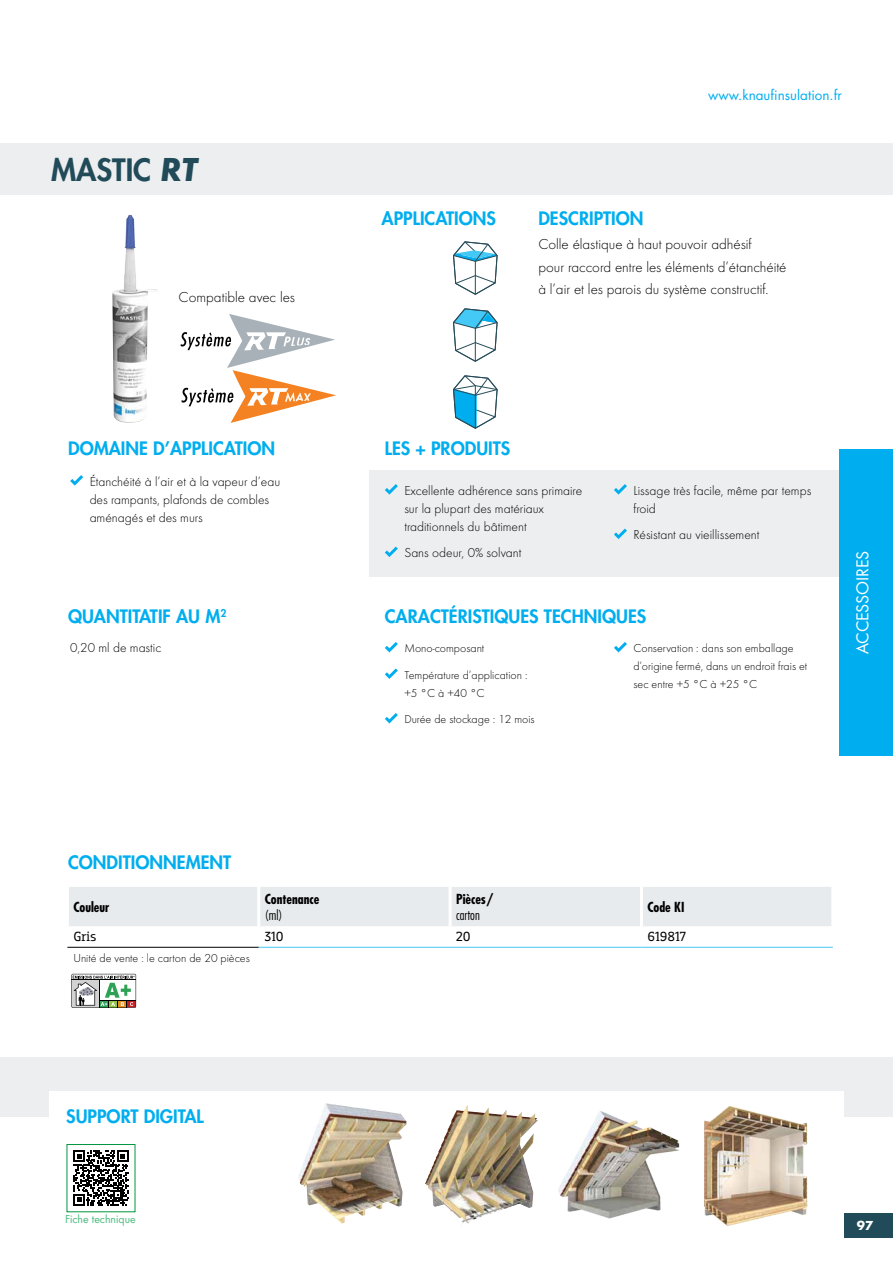
<style>
.page{position:relative;width:893px;height:1263px;background:#fff}
.page>*{position:absolute;margin:0;border:0;box-sizing:border-box;transform-origin:0 0}
.t1{font:800 30px "Futura Std";color:#214b58}
.t2{font:800 18px "Futura Std";color:#00aeef}
.t3{font:18px "Futura Boo";letter-spacing:-.005em;color:#fff}
.t4{font:300 15px/22.5px "Futura";color:#000}
.t5{font:300 13.5px/18px "Futura";color:#000}
.t6{font:700 condensed 13.5px "Futura Std";color:#000}
.t7{font:13.5px "Futura Std";color:#00aeef}
.t8{font:13.5px "Dobra Slab";color:#000}
.t9{font:300 condensed 13.5px "Futura Std";color:#000}
.t10{font:300 12px/18px "Futura";color:#000}
.t11{font:12px "Futura Boo";color:#4dbb7f}
.t12{font:700 12px "Futura Std";color:#fff}
.s1{font-family:"Futura";font-weight:700;font-style:italic;font-size:34.5px}
</style>
<div class="page">
<div style="left:370px;top:470px;width:523px;height:106px;background:#eceeef"></div>
<div style="left:0;top:1057px;width:893px;height:60px;background:#eceeef"></div>
<div style="left:0;top:144px;width:893px;height:51px;background:#eceeef"></div>
<div style="left:49px;top:1091px;width:795px;height:51px;background:#fff"></div>
<svg style="left:385px;top:484px;width:13px;height:11px"></svg>
<svg style="left:385px;top:547px;width:13px;height:10px"></svg>
<svg style="left:614px;top:484px;width:13px;height:11px"></svg>
<svg style="left:614px;top:529px;width:13px;height:10px"></svg>
<svg style="left:385px;top:642px;width:13px;height:10px"></svg>
<svg style="left:385px;top:668px;width:13px;height:11px"></svg>
<svg style="left:385px;top:713px;width:13px;height:10px"></svg>
<svg style="left:614px;top:642px;width:13px;height:10px"></svg>
<svg style="left:73px;top:1151px;width:55px;height:55px"></svg>
<img style="left:425px;top:1105px;width:113px;height:119px">
<img style="left:558px;top:1105px;width:250px;height:121px">
<img style="left:298px;top:1103px;width:109px;height:121px">
<svg style="left:70px;top:475px;width:13px;height:11px"></svg>
<div style="left:69px;top:887px;width:762px;height:39px;background:#e7ebed"></div>
<hr style="left:257px;top:887px;width:3px;height:39px;background:#fff">
<hr style="left:449px;top:887px;width:3px;height:39px;background:#fff">
<hr style="left:640px;top:887px;width:3px;height:39px;background:#fff">
<hr style="left:67px;top:947px;width:192px;height:1px;background:#000">
<hr style="left:450px;top:947px;width:191px;height:1px;background:#44c8f5">
<hr style="left:641px;top:947px;width:192px;height:1px;background:#44c8f5">
<hr style="left:259px;top:947px;width:191px;height:1px;background:#44c8f5">
<div style="left:840px;top:449px;width:53px;height:306px;background:#00aeef"></div>
<img style="left:112px;top:215px;width:45px;height:208px">
<svg style="left:181px;top:314px;width:155px;height:109px"></svg>
<svg style="left:71px;top:974px;width:65px;height:34px"></svg>
<svg style="left:453px;top:241px;width:45px;height:54px"></svg>
<svg style="left:453px;top:308px;width:45px;height:54px"></svg>
<svg style="left:453px;top:375px;width:45px;height:54px"></svg>
<div style="left:844px;top:1213px;width:49px;height:24px;background:#214b58"></div>
<h1 class="t1" style="left:51px;top:150px;width:148px">MASTIC <span class="s1">RT</span></h1>
<p class="t4" style="left:179px;top:286px;width:118px">Compatible avec les</p>
<p class="t7" style="left:708px;top:86px;width:135px">www.knaufinsulation.fr</p>
<h2 class="t2" style="left:382px;top:207px;width:116px">APPLICATIONS</h2>
<h2 class="t2" style="left:538px;top:207px;width:107px">DESCRIPTION</h2>
<p class="t4" style="left:538px;top:233px;width:250px">Colle élastique à haut pouvoir adhésif<br>pour raccord entre les éléments d’étanchéité à l’air et les parois du système constructif.</p>
<h2 class="t2" style="left:68px;top:437px;width:209px">DOMAINE D’APPLICATION</h2>
<h2 class="t2" style="left:385px;top:437px;width:127px">LES + PRODUITS</h2>
<p class="t5" style="left:90px;top:472px;width:192px">Étanchéité à l’air et à la vapeur d’eau des rampants, plafonds de combles aménagés et des murs</p>
<h2 class="t2" style="left:68px;top:605px;width:160px">QUANTITATIF AU M<sup>2</sup></h2>
<p class="t5" style="left:70px;top:639px;width:93px">0,20 ml de mastic</p>
<p class="t5" style="left:404px;top:481px;width:179px">Excellente adhérence sans primaire sur la plupart des matériaux traditionnels du bâtiment</p>
<p class="t5" style="left:404px;top:544px;width:119px">Sans odeur, 0% solvant</p>
<p class="t5" style="left:633px;top:481px;width:179px">Lissage très facile, même par temps froid</p>
<p class="t5" style="left:633px;top:526px;width:127px">Résistant au vieillissement</p>
<h2 class="t2" style="left:385px;top:605px;width:263px">CARACTÉRISTIQUES TECHNIQUES</h2>
<p class="t10" style="left:404px;top:640px;width:81px">Mono-composant</p>
<p class="t10" style="left:404px;top:666px;width:125px">Température d’application : +5 °C à +40 °C</p>
<p class="t10" style="left:404px;top:711px;width:132px">Durée de stockage : 12 mois</p>
<p class="t10" style="left:633px;top:640px;width:175px">Conservation : dans son emballage d’origine fermé, dans un endroit frais et sec entre +5 °C à +25 °C</p>
<h2 class="t3" style="left:852px;top:654px;width:105px;rotate:-90deg">ACCESSOIRES</h2>
<h2 class="t2" style="left:68px;top:851px;width:165px">CONDITIONNEMENT</h2>
<p class="t6" style="left:73px;top:899px;width:38px">Couleur</p>
<p class="t6" style="left:265px;top:891px;width:56px">Contenance</p>
<p class="t9" style="left:265px;top:907px;width:19px">(ml)</p>
<p class="t6" style="left:456px;top:891px;width:39px">Pièces/</p>
<p class="t9" style="left:456px;top:907px;width:25px">carton</p>
<p class="t6" style="left:647px;top:899px;width:39px">Code KI</p>
<p class="t8" style="left:73px;top:929px;width:25px">Gris</p>
<p class="t8" style="left:265px;top:929px;width:21px">310</p>
<p class="t8" style="left:456px;top:929px;width:16px">20</p>
<p class="t8" style="left:647px;top:929px;width:40px">619817</p>
<p class="t10" style="left:73px;top:949px;width:178px">Unité de vente : le carton de 20 pièces</p>
<h2 class="t2" style="left:66px;top:1105px;width:139px">SUPPORT DIGITAL</h2>
<p class="t11" style="left:65px;top:1212px;width:72px">Fiche technique</p>
<p class="t12" style="left:857px;top:1218px;width:18px">97</p>
</div>
